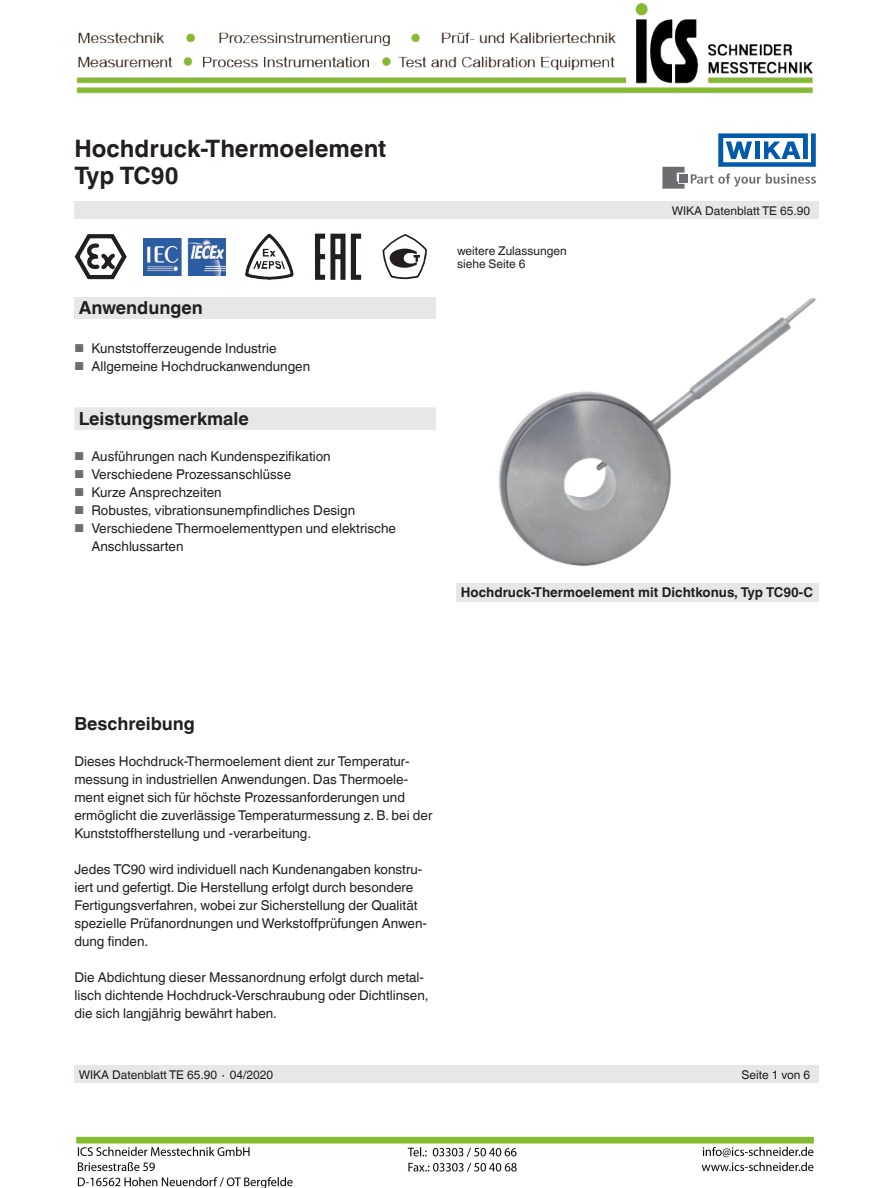
<style>
.page{position:relative;width:893px;height:1188px;background:#fff}
.page>*{position:absolute;margin:0;border:0;box-sizing:border-box;transform-origin:0 0}
.t1{font:700 24px/27px "Helvetica World";color:#231f20}
.t2{font:700 18px "Helvetica World";color:#231f20}
.t3{font:13.5px/18px "Helvetica World";color:#231f20}
.t4{font:700 13.5px "Helvetica World";color:#231f20}
.t5{font:12px/13.5px "Helvetica World";color:#231f20}
.s1{font-size:11.55px;color:#6c6d70}
</style>
<div class="page">
<div style="left:74px;top:297px;width:362px;height:22px;background:#e6e7e9"></div>
<div style="left:74px;top:202px;width:745px;height:17px;background:#e6e7e9"></div>
<div style="left:74px;top:1066px;width:745px;height:17px;background:#e6e7e9"></div>
<svg style="left:691px;top:173px;width:125px;height:14px"></svg>
<div style="left:679px;top:175px;width:8px;height:8px;background:#6c6d70"></div>
<svg style="left:662px;top:167px;width:23px;height:22px"></svg>
<svg style="left:718px;top:133px;width:98px;height:34px"></svg>
<div style="left:74px;top:407px;width:362px;height:23px;background:#e6e7e9"></div>
<div style="left:457px;top:583px;width:362px;height:18px;background:#e6e7e9"></div>
<img style="left:498px;top:298px;width:318px;height:268px">
<svg style="left:382px;top:234px;width:45px;height:46px"></svg>
<svg style="left:74px;top:234px;width:53px;height:46px"></svg>
<svg style="left:351px;top:234px;width:10px;height:46px"></svg>
<svg style="left:315px;top:234px;width:30px;height:46px"></svg>
<img style="left:250px;top:234px;width:19px;height:25px">
<img style="left:143px;top:238px;width:83px;height:38px">
<img style="left:76px;top:4px;width:738px;height:90px">
<img style="left:75px;top:1136px;width:739px;height:52px">
<h1 class="t1" style="left:74px;top:135px;width:313px">Hochdruck-Thermoelement<br>Typ TC90</h1>
<h2 class="t2" style="left:79px;top:297px;width:126px">Anwendungen</h2>
<p class="t3" style="left:74px;top:339px;width:204px"><span class="s1">■</span> Kunststofferzeugende Industrie</p>
<p class="t3" style="left:74px;top:357px;width:237px"><span class="s1">■</span> Allgemeine Hochdruckanwendungen</p>
<h2 class="t2" style="left:79px;top:408px;width:172px">Leistungsmerkmale</h2>
<p class="t3" style="left:74px;top:447px;width:258px"><span class="s1">■</span> Ausführungen nach Kundenspezifikation</p>
<p class="t3" style="left:74px;top:465px;width:218px"><span class="s1">■</span> Verschiedene Prozessanschlüsse</p>
<p class="t3" style="left:74px;top:483px;width:149px"><span class="s1">■</span> Kurze Ansprechzeiten</p>
<p class="t3" style="left:74px;top:501px;width:282px"><span class="s1">■</span> Robustes, vibrationsunempfindliches Design</p>
<p class="t3" style="left:91px;top:519px;width:306px;text-indent:-17px"><span class="s1">■</span> Verschiedene Thermoelementtypen und elektrische<br>Anschlussarten</p>
<p class="t5" style="left:457px;top:244px;width:111px">weitere Zulassungen siehe Seite 6</p>
<p class="t5" style="left:672px;top:204px;width:140px">WIKA Datenblatt TE 65.90</p>
<p class="t4" style="left:461px;top:585px;width:354px">Hochdruck-Thermoelement mit Dichtkonus, Typ TC90-C</p>
<h2 class="t2" style="left:74px;top:713px;width:122px">Beschreibung</h2>
<p class="t3" style="left:74px;top:752px;width:360px">Dieses Hochdruck-Thermoelement dient zur Temperatur&shy;messung in industriellen Anwendungen. Das Thermoele&shy;ment eignet sich für höchste Prozessanforderungen und ermöglicht die zuverlässige Temperaturmessung z. B. bei der Kunststoffherstellung und -verarbeitung.</p>
<p class="t3" style="left:74px;top:860px;width:354px">Jedes TC90 wird individuell nach Kundenangaben konstru&shy;iert und gefertigt. Die Herstellung erfolgt durch besondere Fertigungsverfahren, wobei zur Sicherstellung der Qualität spezielle Prüfanordnungen und Werkstoffprüfungen Anwen&shy;dung finden.</p>
<p class="t3" style="left:74px;top:968px;width:356px">Die Abdichtung dieser Messanordnung erfolgt durch metal&shy;lisch dichtende Hochdruck-Verschraubung oder Dichtlinsen, die sich langjährig bewährt haben.</p>
<p class="t5" style="left:79px;top:1068px;width:196px">WIKA Datenblatt TE 65.90 ∙ 04/2020</p>
<p class="t5" style="left:742px;top:1068px;width:70px">Seite 1 von 6</p>
</div>
